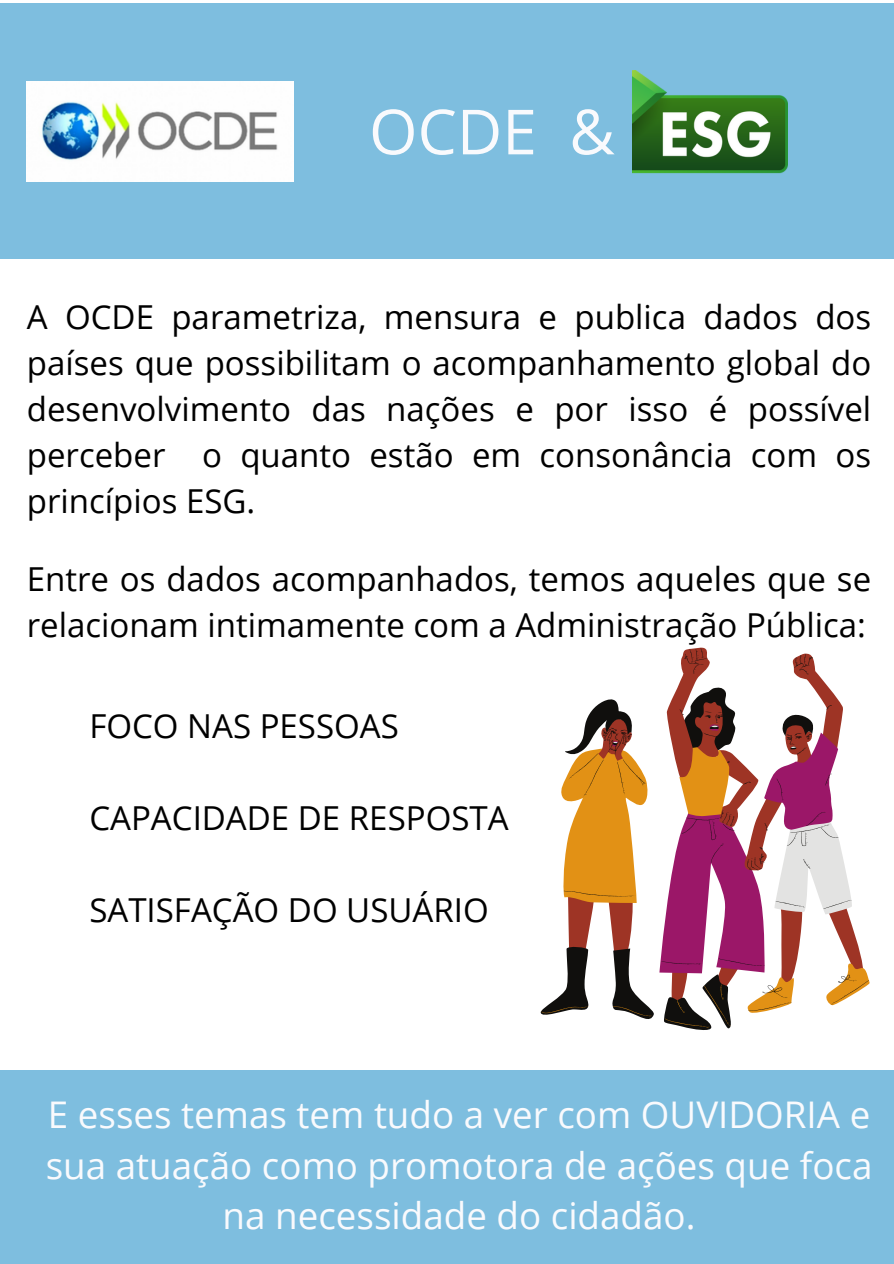
<style>
.page{position:relative;width:894px;height:1264px;background:#fff}
.page>*{position:absolute;margin:0;border:0;box-sizing:border-box;transform-origin:0 0}
.t1{font:62.25px "Open Sans";color:#f9fafd}
.t2{font:36.75px/50.7px "Open Sans";color:#f9fafd;text-align:center}
.t3{font:33px/46.2px "Open Sans";color:#000;text-align:justify}
</style>
<div class="page">
<div style="left:0;top:4px;width:893px;height:255px;background:#7ebedf"></div>
<img style="left:27px;top:81px;width:266px;height:100px">
<img style="left:632px;top:70px;width:155px;height:104px">
<div style="left:0;top:1069px;width:893px;height:194px;background:#7ebedf"></div>
<svg style="left:540px;top:647px;width:329px;height:383px"></svg>
<p class="t1" style="left:369px;top:88px;width:377px">OCDE &amp; ESG</p>
<p class="t3" style="left:27px;top:293px;width:845px">A OCDE parametriza, mensura e publica dados dos países que possibilitam o acompanhamento global do desenvolvimento das nações e por isso é possível perceber o quanto estão em consonância com os princípios ESG.</p>
<p class="t3" style="left:27px;top:554px;width:845px">Entre os dados acompanhados, temos aqueles que se relacionam intimamente com a Administração Pública:</p>
<p class="t3" style="left:89px;top:702px;width:311px">FOCO NAS PESSOAS</p>
<h3 class="t3" style="left:89px;top:794px;width:420px">CAPACIDADE DE RESPOSTA</h3>
<h3 class="t3" style="left:89px;top:886px;width:401px">SATISFAÇÃO DO USUÁRIO</h3>
<h3 class="t2" style="left:46px;top:1088px;width:828px">E esses temas tem tudo a ver com OUVIDORIA e sua atuação como promotora de ações que foca na necessidade do cidadão.</h3>
</div>
